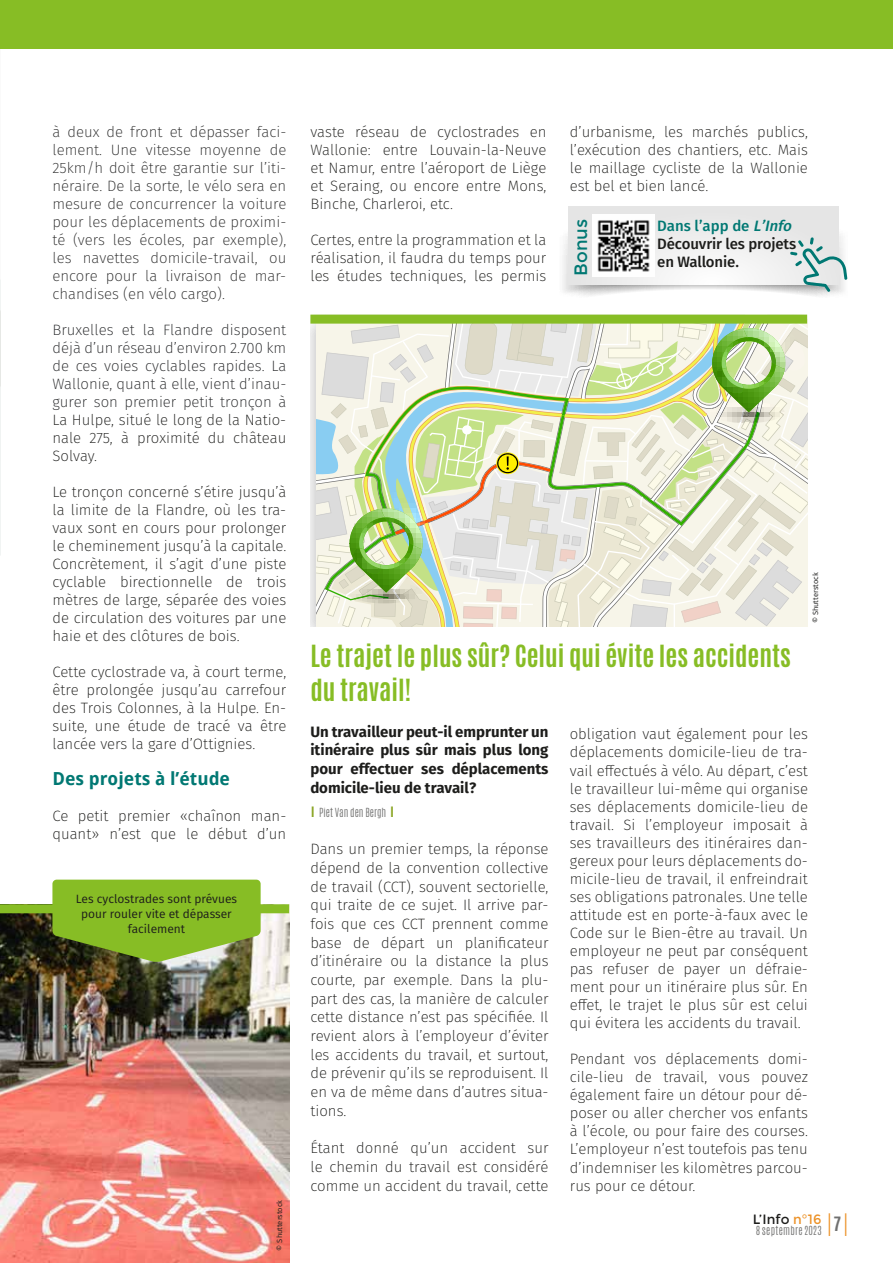
<style>
.page{position:relative;width:893px;height:1263px;background:#fff}
.page>*{position:absolute;margin:0;border:0;box-sizing:border-box;transform-origin:0 0}
.t1{font:300 25.95px "Antonio";color:#ec9228;scale:.64 1}
.t2{font:700 25.5px/34.5px "Antonio";color:#87bd25}
.t3{font:700 18px "Droid Sans";color:#007873}
.t4{font:18px "Montserrat";color:#007873}
.t5{font:200 15px/18px "Fira Sans";color:#1d1d1b;text-align:justify}
.t6{font:200 15px/18px "Fira Sans";color:#2b2b2b;text-align:justify}
.t7{font:200 15px/18px "Fira Sans";color:#262729;text-align:justify}
.t8{font:700 15px/18.8px "Fira Sans";color:#1d1d1b;text-align:justify}
.t9{font:500 15px/18px "Fira Sans";letter-spacing:-.01em;color:#1d1d1b;text-align:justify}
.t10{font:13.5px "Montserrat";letter-spacing:.005em;color:#1d1d1b}
.t11{font:12px/15px "Fira Sans";color:#1d1d1b;text-align:center}
.t12{font:300 10.5px "Antonio";letter-spacing:.01em;color:#70706f}
.t13{font:300 10.5px "Antonio";letter-spacing:.03em;color:#70706f}
.t14{font:7.5px "Fira Sans";color:#1d1d1b}
.s1{color:#007873}
.s2{font-style:italic;color:#007873}
.s3{font-family:"Montserrat";font-weight:400;font-size:15px;color:#89a422}
.s4{color:#ec9228}
</style>
<div class="page">
<svg style="left:0;top:280px;width:1px;height:59px"></svg>
<div style="left:0;top:0;width:893px;height:48px;background:#87bd25"></div>
<svg style="left:316px;top:315px;width:492px;height:311px;background:#dde3cb"></svg>
<img style="left:743px;top:328px;width:42px;height:41px">
<img style="left:747px;top:337px;width:29px;height:28px">
<img style="left:0;top:913px;width:289px;height:350px">
<div style="left:0;top:904px;width:289px;height:9px;background:#87bd25"></div>
<svg style="left:52px;top:880px;width:209px;height:82px;background:#83b02e"></svg>
<div style="left:568px;top:207px;width:270px;height:77px;background:#e5e5e5"></div>
<svg style="left:562px;top:210px;width:286px;height:86px"></svg>
<img style="left:593px;top:215px;width:61px;height:61px">
<div style="left:310px;top:315px;width:497px;height:9px;background:#87bd25"></div>
<p class="t6" style="left:52px;top:123px;width:235px">à deux de front et dépasser faci&shy;lement. Une vitesse moyenne de 25km/h doit être garantie sur l’iti&shy;néraire. De la sorte, le vélo sera en mesure de concurrencer la voiture pour les déplacements de proximi&shy;té (vers les écoles, par exemple), les navettes domicile-travail, ou encore pour la livraison de mar&shy;chandises (en vélo cargo).</p>
<p class="t7" style="left:52px;top:321px;width:235px">Bruxelles et la Flandre disposent déjà d’un réseau d’environ 2.700 km de ces voies cyclables rapides. La Wallonie, quant à elle, vient d’inau&shy;gurer son premier petit tronçon à</p>
<p class="t5" style="left:52px;top:411px;width:235px">La Hulpe, situé le long de la Natio&shy;nale 275, à proximité du château Solvay.</p>
<p class="t5" style="left:52px;top:483px;width:235px">Le tronçon concerné s’étire jusqu’à la limite de la Flandre, où les tra&shy;vaux sont en cours pour prolonger le cheminement jusqu’à la capitale.<br>Concrètement, il s’agit d’une piste cyclable birectionnelle de trois mètres de large, séparée des voies de circulation des voitures par une haie et des clôtures de bois.</p>
<p class="t5" style="left:52px;top:663px;width:235px">Cette cyclostrade va, à court terme, être prolongée jusqu’au carrefour des Trois Colonnes, à la Hulpe. En&shy;suite, une étude de tracé va être lancée vers la gare d’Ottignies.</p>
<p class="t3" style="left:52px;top:766px;width:179px">Des projets à l’étude</p>
<p class="t5" style="left:52px;top:807px;width:235px">Ce petit premier «chaînon man&shy;quant» n’est que le début d’un</p>
<p class="t11" style="left:76px;top:891px;width:163px">Les cyclostrades sont prévues pour rouler vite et dépasser facilement</p>
<p class="t14" style="left:274px;top:1250px;width:52px;rotate:-90deg">© Shutterstock</p>
<p class="t5" style="left:310px;top:123px;width:238px">vaste réseau de cyclostrades en Wallonie: entre Louvain-la-Neuve et Namur, entre l’aéroport de Liège et Seraing, ou encore entre Mons, Binche, Charleroi, etc.</p>
<p class="t5" style="left:310px;top:231px;width:238px">Certes, entre la programmation et la réalisation, il faudra du temps pour les études techniques, les permis</p>
<p class="t5" style="left:570px;top:123px;width:240px">d’urbanisme, les marchés publics, l’exécution des chantiers, etc. Mais le maillage cycliste de la Wallonie est bel et bien lancé.</p>
<p class="t9" style="left:657px;top:217px;width:140px"><span class="s1">Dans l’app de</span> <span class="s2">L’Info </span>Découvrir les projets en Wallonie.</p>
<p class="t4" style="left:570px;top:276px;width:58px;rotate:-90deg">Bonus</p>
<p class="t14" style="left:810px;top:623px;width:52px;rotate:-90deg">© Shutterstock</p>
<h2 class="t2" style="left:310px;top:639px;width:482px">Le trajet le plus sûr? Celui qui évite les accidents du travail!</h2>
<p class="t8" style="left:310px;top:722px;width:240px">Un travailleur peut-il emprunter un itinéraire plus sûr mais plus long pour effectuer ses déplacements domicile-lieu de travail?</p>
<p class="t12" style="left:310px;top:805px;width:86px"><span class="s3">I</span> Piet Van den Bergh <span class="s3">I</span></p>
<p class="t5" style="left:310px;top:839px;width:240px;line-height:18.8px">Dans un premier temps, la réponse dépend de la convention collective de travail (CCT), souvent sectorielle, qui traite de ce sujet. Il arrive par&shy;fois que ces CCT prennent comme base de départ un planificateur d’itinéraire ou la distance la plus courte, par exemple. Dans la plu&shy;part des cas, la manière de calculer cette distance n’est pas spécifiée. Il revient alors à l’employeur d’éviter les accidents du travail, et surtout, de prévenir qu’ils se reproduisent. Il en va de même dans d’autres situa&shy;tions.</p>
<p class="t5" style="left:310px;top:1138px;width:240px;line-height:18.8px">Étant donné qu’un accident sur le chemin du travail est considéré comme un accident du travail, cette</p>
<p class="t5" style="left:570px;top:725px;width:240px">obligation vaut également pour les déplacements domicile-lieu de tra&shy;vail effectués à vélo. Au départ, c’est le travailleur lui-même qui organise ses déplacements domicile-lieu de travail. Si l’employeur imposait à ses travailleurs des itinéraires dan&shy;gereux pour leurs déplacements do&shy;micile-lieu de travail, il enfreindrait ses obligations patronales. Une telle attitude est en porte-à-faux avec le Code sur le Bien-être au travail. Un employeur ne peut par conséquent pas refuser de payer un défraie&shy;ment pour un itinéraire plus sûr. En effet, le trajet le plus sûr est celui qui évitera les accidents du travail.</p>
<p class="t5" style="left:570px;top:1050px;width:240px">Pendant vos déplacements domi&shy;cile-lieu de travail, vous pouvez également faire un détour pour dé&shy;poser ou aller chercher vos enfants à l’école, ou pour faire des courses.<br>L’employeur n’est toutefois pas tenu d’indemniser les kilomètres parcou&shy;rus pour ce détour.</p>
<p class="t10" style="left:753px;top:1211px;width:70px">L’Info <span class="s4">n°16</span></p>
<h1 class="t1" style="left:827px;top:1206px;width:33px">I<sup>7</sup>I</h1>
<p class="t13" style="left:756px;top:1223px;width:67px">8 septembre 2023</p>
</div>
